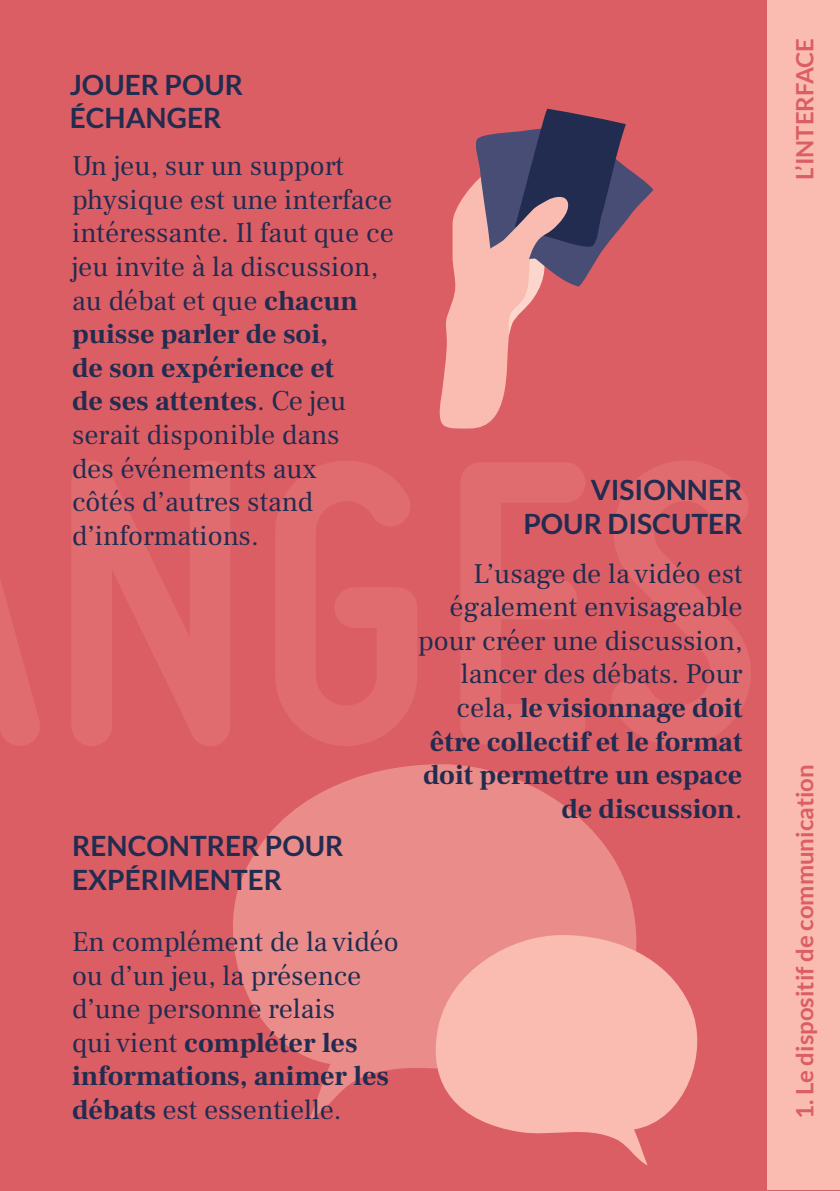
<style>
.page{position:relative;width:840px;height:1191px;background:#fff}
.page>*{position:absolute;margin:0;border:0;box-sizing:border-box;transform-origin:0 0}
.t1{font:28px/33.6px "Frank Ruhl Libre";color:#222c50}
.t2{font:700 28px/33.6px "Lato";color:#222c50}
.t3{font:700 24px "Lato";color:#dc5e65}
.s1{font-weight:700}
</style>
<div class="page">
<div style="left:0;top:0;width:839px;height:1191px;background:#dc5e65"></div>
<svg style="left:0;top:461px;width:751px;height:285px"></svg>
<svg style="left:233px;top:764px;width:403px;height:355px;fill:#ea8c8a"></svg>
<svg style="left:425px;top:935px;width:273px;height:230px;fill:#fabcb0"></svg>
<div style="left:767px;top:0;width:72px;height:1190px;background:#fabcb0"></div>
<svg style="left:439px;top:108px;width:214px;height:321px"></svg>
<p class="t2" style="left:70px;top:67px;width:175px">JOUER POUR<br>ÉCHANGER</p>
<p class="t1" style="left:72px;top:149px;width:323px">Un jeu, sur un support physique est une interface intéressante. Il faut que ce jeu invite à la discussion, au débat et que <span class="s1">chacun puisse parler de soi,<br>de son expérience et<br>de ses attentes</span>. Ce jeu serait disponible dans<br>des événements aux<br>côtés d’autres stand d’informations.</p>
<p class="t2" style="left:72px;top:829px;width:273px">RENCONTRER POUR<br>EXPÉRIMENTER</p>
<p class="t1" style="left:72px;top:925px;width:328px">En complément de la vidéo ou d’un jeu, la présence d’une personne relais<br>qui vient <span class="s1">compléter les informations, animer les débats</span> est essentielle.</p>
<p class="t2" style="left:590px;top:473px;width:153px">VISIONNER</p>
<p class="t2" style="left:523px;top:506px;width:220px">POUR DISCUTER</p>
<p class="t1" style="left:418px;top:556px;width:326px;text-align:right">L’usage de la vidéo est également envisageable pour créer une discussion, lancer des débats. Pour cela, <span class="s1">le visionnage doit être collectif et le format doit permettre un espace de discussion</span>.</p>
<p class="t3" style="left:790px;top:180px;width:143px;rotate:-90deg">L’INTERFACE</p>
<p class="t3" style="left:790px;top:1119px;width:356px;rotate:-90deg">1. Le dispositif de communication</p>
</div>
